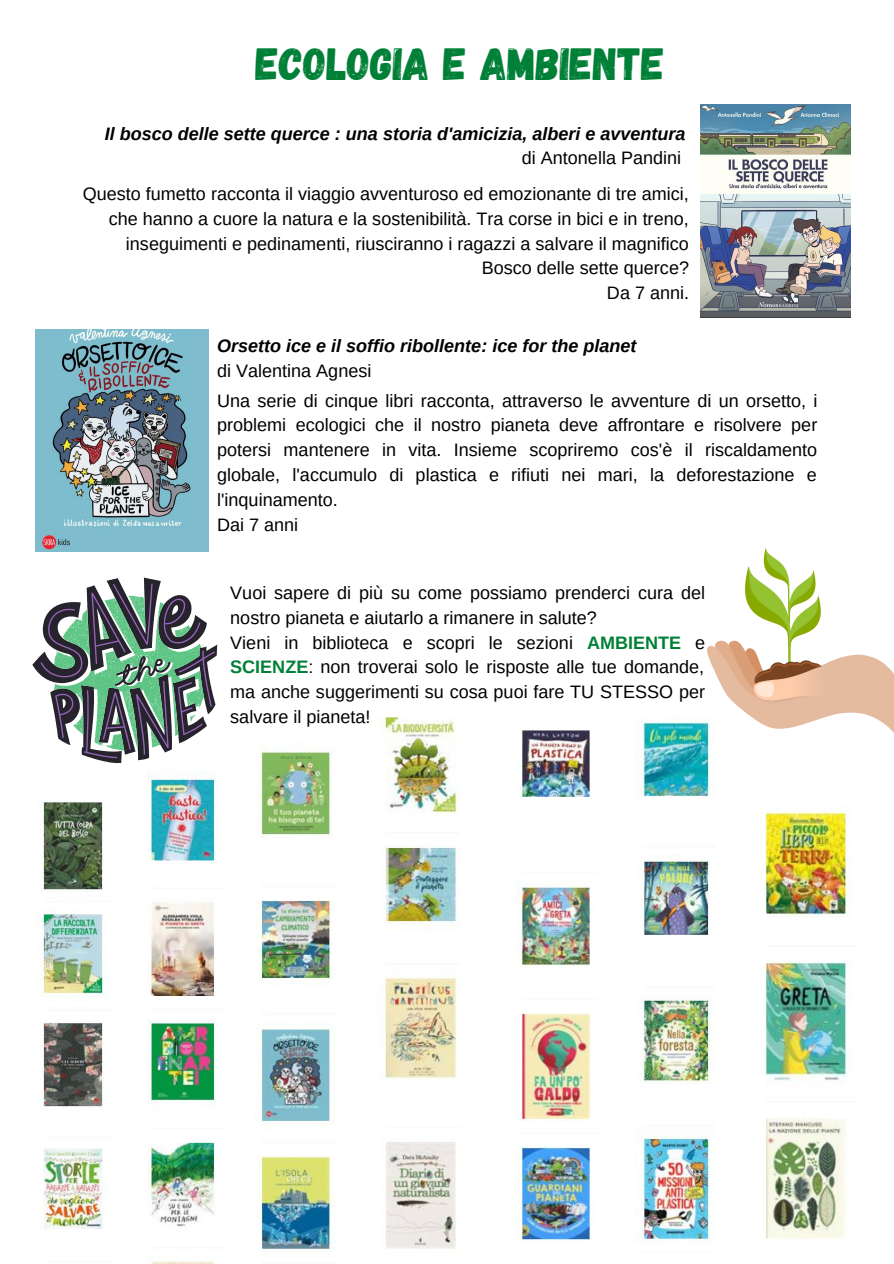
<style>
.page{position:relative;width:894px;height:1264px;background:#fff}
.page>*{position:absolute;margin:0;border:0;box-sizing:border-box;transform-origin:0 0}
.t1{font:45px "Gagalin";color:#008037}
.t2{font:18px/24.8px "Arimo";color:#000;text-align:justify}
.t3{font:italic 700 18px "Arimo";color:#000}
.s1{font-weight:700;color:#008037}
</style>
<div class="page">
<img style="left:700px;top:104px;width:149px;height:213px">
<img style="left:35px;top:329px;width:174px;height:222px">
<svg style="left:32px;top:577px;width:185px;height:186px"></svg>
<img style="left:256px;top:745px;width:80px;height:505px">
<img style="left:382px;top:717px;width:76px;height:532px">
<img style="left:147px;top:772px;width:69px;height:491px">
<img style="left:516px;top:730px;width:74px;height:510px">
<img style="left:765px;top:804px;width:88px;height:435px">
<img style="left:635px;top:717px;width:77px;height:527px">
<img style="left:707px;top:548px;width:186px;height:195px">
<img style="left:42px;top:801px;width:62px;height:428px">
<p class="t1" style="left:256px;top:35px;width:410px">ECOLOGIA E AMBIENTE</p>
<p class="t3" style="left:105px;top:123px;width:582px">Il bosco delle sette querce : una storia d'amicizia, alberi e avventura</p>
<p class="t2" style="left:521px;top:146px;width:161px">di Antonella Pandini</p>
<p class="t2" style="left:83px;top:181px;width:607px;text-align:right">Questo fumetto racconta il viaggio avventuroso ed emozionante di tre amici, che hanno a cuore la natura e la sostenibilità. Tra corse in bici e in treno, inseguimenti e pedinamenti, riusciranno i ragazzi a salvare il magnifico Bosco delle sette querce?</p>
<p class="t2" style="left:606px;top:280px;width:84px">Da 7 anni.</p>
<p class="t3" style="left:217px;top:336px;width:420px">Orsetto ice e il soffio ribollente: ice for the planet</p>
<p class="t2" style="left:217px;top:358px;width:156px">di Valentina Agnesi</p>
<p class="t2" style="left:217px;top:388px;width:601px">Una serie di cinque libri racconta, attraverso le avventure di un orsetto, i problemi ecologici che il nostro pianeta deve affrontare e risolvere per potersi mantenere in vita. Insieme scopriremo cos'è il riscaldamento globale, l'accumulo di plastica e rifiuti nei mari, la deforestazione e l'inquinamento.</p>
<p class="t2" style="left:217px;top:512px;width:83px">Dai 7 anni</p>
<p class="t2" style="left:230px;top:580px;width:476px">Vuoi sapere di più su come possiamo prenderci cura del nostro pianeta e aiutarlo a rimanere in salute?</p>
<p class="t2" style="left:230px;top:630px;width:476px">Vieni in biblioteca e scopri le sezioni <span class="s1">AMBIENTE</span> e <span class="s1">SCIENZE</span>: non troverai solo le risposte alle tue domande, ma anche suggerimenti su cosa puoi fare TU STESSO per salvare il pianeta!</p>
</div>
